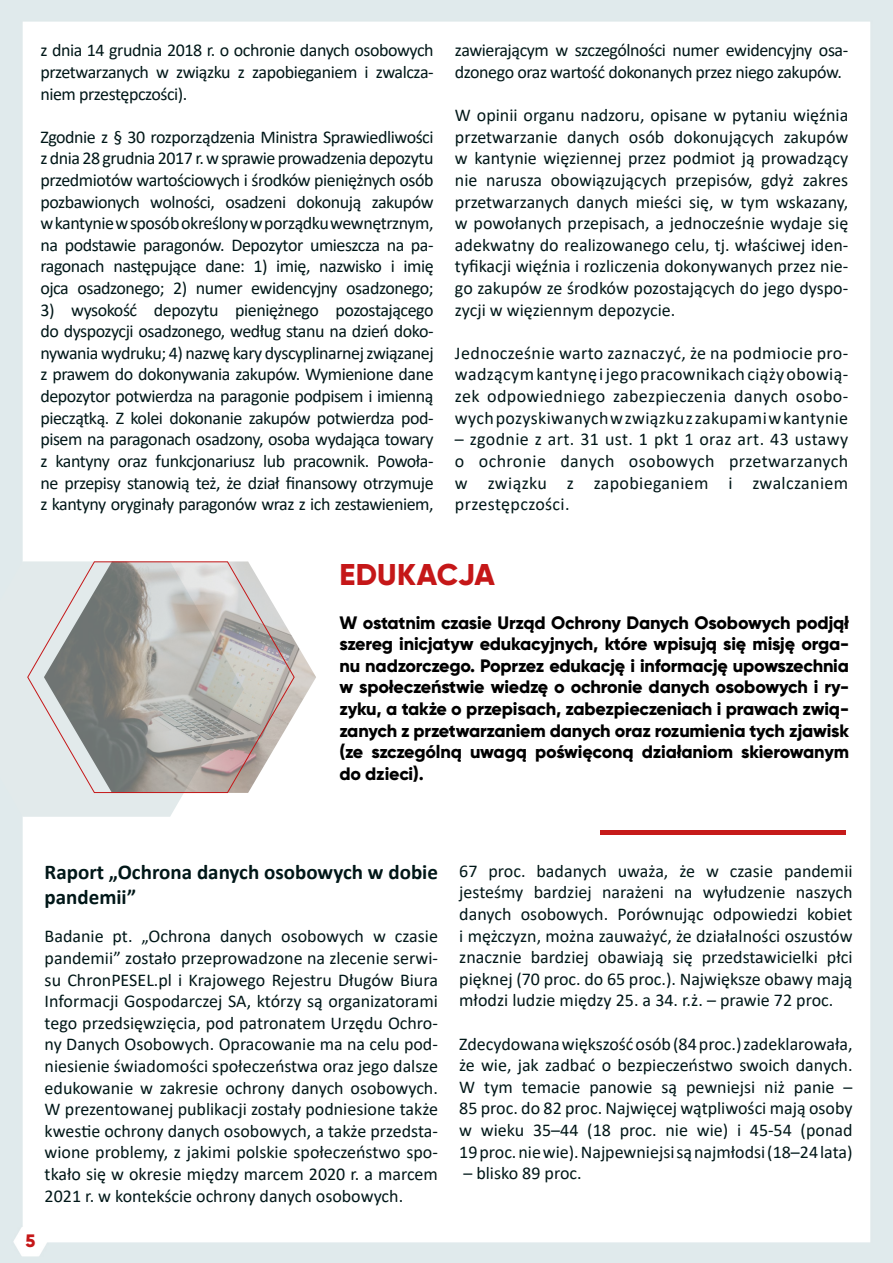
<style>
.page{position:relative;width:893px;height:1263px;background:#fff}
.page>*{position:absolute;margin:0;border:0;box-sizing:border-box;transform-origin:0 0}
.t1{font:800 30px "Gilroy";letter-spacing:.005em;color:#c51718}
.t2{font:700 21px/25.2px "Calibri";color:#001718}
.t3{font:18px/21.6px "Calibri";letter-spacing:-.01em;color:#001718;text-align:justify}
.t4{font:800 18px/21.6px "Gilroy";letter-spacing:-.01em;color:#000;text-align:justify}
.t5{font:800 18px "Gilroy";color:#c51718}
</style>
<div class="page">
<img style="left:0;top:0;width:893px;height:1263px">
<svg style="left:0;top:561px;width:244px;height:256px;fill:#e2eaeb"></svg>
<img style="left:295px;top:561px;width:21px;height:232px">
<svg style="left:27px;top:561px;width:268px;height:232px"></svg>
<div style="left:600px;top:830px;width:246px;height:5px;background:#c61b1a"></div>
<p class="t3" style="left:40px;top:39px;width:395px">z dnia 14 grudnia 2018 r. o ochronie danych osobowych przetwarzanych w związku z zapobieganiem i zwalcza&shy;niem przestępczości).</p>
<p class="t3" style="left:40px;top:126px;width:395px">Zgodnie z § 30 rozporządzenia Ministra Sprawiedliwości z dnia 28 grudnia 2017 r. w sprawie prowadzenia depozytu przedmiotów wartościowych i środków pieniężnych osób pozbawionych wolności, osadzeni dokonują zakupów w kantynie w sposób określony w porządku wewnętrznym, na podstawie paragonów. Depozytor umieszcza na pa&shy;ragonach następujące dane: 1) imię, nazwisko i imię ojca osadzonego; 2) numer ewidencyjny osadzonego;</p>
<p class="t3" style="left:40px;top:298px;width:395px">3) wysokość depozytu pieniężnego pozostającego do dyspozycji osadzonego, według stanu na dzień doko&shy;nywania wydruku; 4) nazwę kary dyscyplinarnej związanej z prawem do dokonywania zakupów. Wymienione dane depozytor potwierdza na paragonie podpisem i imienną pieczątką. Z kolei dokonanie zakupów potwierdza pod&shy;pisem na paragonach osadzony, osoba wydająca towary z kantyny oraz funkcjonariusz lub pracownik. Powoła&shy;ne przepisy stanowią też, że dział finansowy otrzymuje z kantyny oryginały paragonów wraz z ich zestawieniem,</p>
<p class="t3" style="left:455px;top:39px;width:395px">zawierającym w szczególności numer ewidencyjny osa&shy;dzonego oraz wartość dokonanych przez niego zakupów.</p>
<p class="t3" style="left:455px;top:104px;width:395px">W opinii organu nadzoru, opisane w pytaniu więźnia przetwarzanie danych osób dokonujących zakupów w kantynie więziennej przez podmiot ją prowadzący nie narusza obowiązujących przepisów, gdyż zakres przetwarzanych danych mieści się, w tym wskazany, w powołanych przepisach, a jednocześnie wydaje się adekwatny do realizowanego celu, tj. właściwej iden&shy;tyfikacji więźnia i rozliczenia dokonywanych przez nie&shy;go zakupów ze środków pozostających do jego dyspo&shy;zycji w więziennym depozycie.</p>
<p class="t3" style="left:455px;top:342px;width:395px">Jednocześnie warto zaznaczyć, że na podmiocie pro&shy;wadzącym kantynę i jego pracownikach ciąży obowią&shy;zek odpowiedniego zabezpieczenia danych osobo&shy;wych pozyskiwanych w związku z zakupami w kantynie</p>
<p class="t3" style="left:455px;top:428px;width:395px">– zgodnie z art. 31 ust. 1 pkt 1 oraz art. 43 ustawy o ochronie danych osobowych przetwarzanych w związku z zapobieganiem i zwalczaniem przestępczości.</p>
<h1 class="t1" style="left:340px;top:556px;width:157px">EDUKACJA</h1>
<p class="t4" style="left:339px;top:611px;width:511px">W ostatnim czasie Urząd Ochrony Danych Osobowych podjął szereg inicjatyw edukacyjnych, które wpisują się misję orga&shy;nu nadzorczego. Poprzez edukację i informację upowszechnia w społeczeństwie wiedzę o ochronie danych osobowych i ry&shy;zyku, a także o przepisach, zabezpieczeniach i prawach zwią&shy;zanych z przetwarzaniem danych oraz rozumienia tych zjawisk (ze szczególną uwagą poświęconą działaniom skierowanym do dzieci).</p>
<p class="t2" style="left:45px;top:859px;width:395px">Raport „Ochrona danych osobowych w dobie pandemii”</p>
<p class="t3" style="left:45px;top:925px;width:395px">Badanie pt. „Ochrona danych osobowych w czasie pandemii” zostało przeprowadzone na zlecenie serwi&shy;su ChronPESEL.pl i Krajowego Rejestru Długów Biura Informacji Gospodarczej SA, którzy są organizatorami tego przedsięwzięcia, pod patronatem Urzędu Ochro&shy;ny Danych Osobowych. Opracowanie ma na celu pod&shy;niesienie świadomości społeczeństwa oraz jego dalsze edukowanie w zakresie ochrony danych osobowych.<br>W prezentowanej publikacji zostały podniesione także kwestie ochrony danych osobowych, a także przedsta&shy;wione problemy, z jakimi polskie społeczeństwo spo&shy;tkało się w okresie między marcem 2020 r. a marcem 2021 r. w kontekście ochrony danych osobowych.</p>
<p class="t5" style="left:25px;top:1229px;width:11px">5</p>
<p class="t3" style="left:459px;top:859px;width:395px">67 proc. badanych uważa, że w czasie pandemii jesteśmy bardziej narażeni na wyłudzenie naszych danych osobowych. Porównując odpowiedzi kobiet i mężczyzn, można zauważyć, że działalności oszustów znacznie bardziej obawiają się przedstawicielki płci pięknej (70 proc. do 65 proc.). Największe obawy mają młodzi ludzie między 25. a 34. r.ż. – prawie 72 proc.</p>
<p class="t3" style="left:459px;top:1032px;width:395px">Zdecydowana większość osób (84 proc.) zadeklarowała, że wie, jak zadbać o bezpieczeństwo swoich danych.<br>W tym temacie panowie są pewniejsi niż panie – 85 proc. do 82 proc. Najwięcej wątpliwości mają osoby w wieku 35–44 (18 proc. nie wie) i 45-54 (ponad 19 proc. nie wie). Najpewniejsi są najmłodsi (18–24 lata)</p>
<p class="t3" style="left:463px;top:1162px;width:120px">– blisko 89 proc.</p>
</div>
